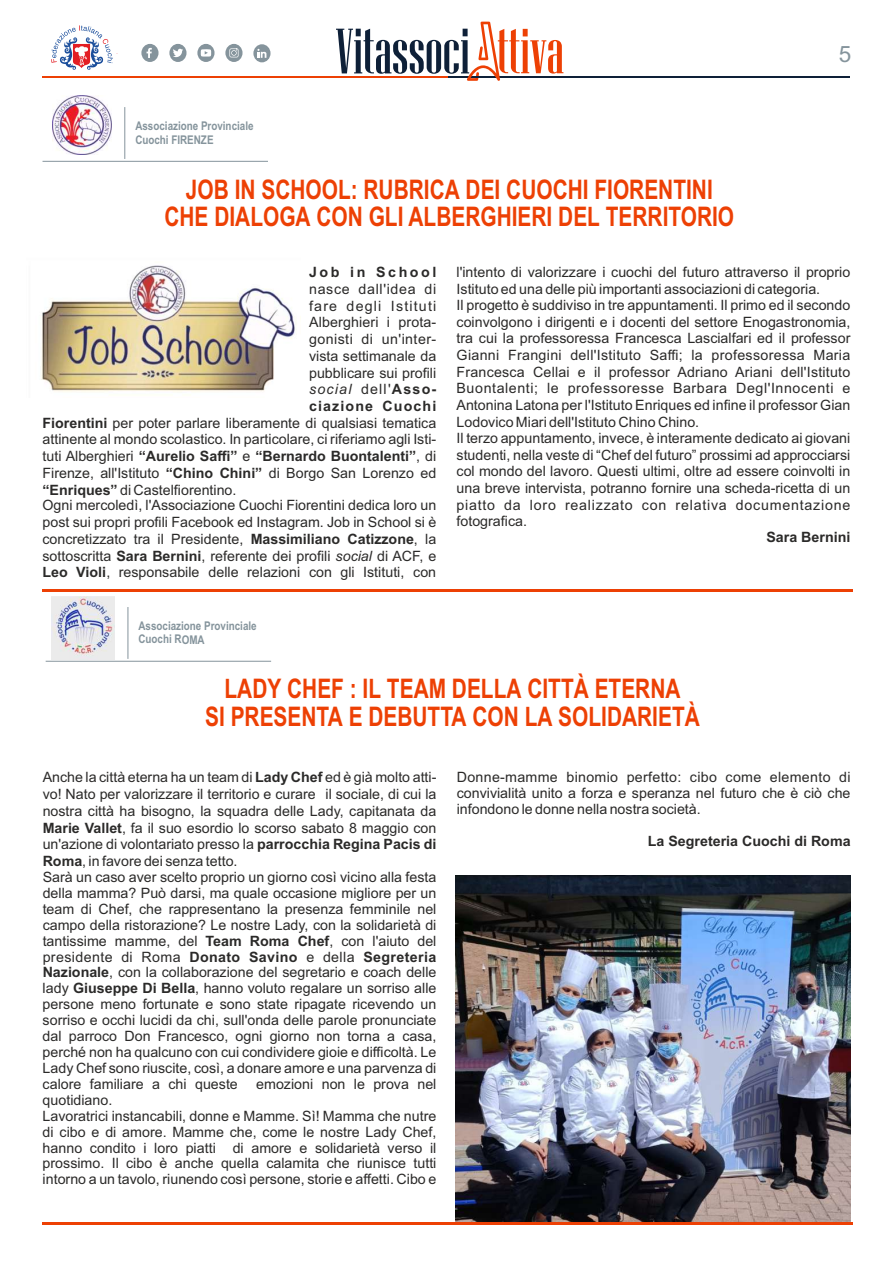
<style>
.page{position:relative;width:893px;height:1263px;background:#fff}
.page>*{position:absolute;margin:0;border:0;box-sizing:border-box;transform-origin:0 0}
.t1{font:63.9px "Niagara Solid";color:#0e2038}
.t2{font:700 27px/27.8px "Arial Narrow";color:#ed4004;text-align:center;scale:.94 1}
.t3{font:22.5px "Arial";color:#85949c}
.t4{font:14.25px/16.2px "Arial";color:#2b2a29}
.t5{font:700 14.25px "Arial";color:#2b2a29}
.t6{font:14.25px "Arial";letter-spacing:.03em;color:#2b2a29}
.t7{font:14.25px "Arial";letter-spacing:.08em;color:#2b2a29}
.t8{font:14.25px "Arial";letter-spacing:.045em;color:#2b2a29}
.t9{font:italic 14.25px "Arial";letter-spacing:.085em;color:#2b2a29}
.t10{font:700 14.25px "Arial";letter-spacing:.075em;color:#2b2a29}
.t11{font:700 14.25px "Arial";letter-spacing:.175em;color:#2b2a29}
.t12{font:700 12px/13.6px "Arial Narrow";color:#85949c}
.s1{font-size:63.45px;color:#ed4004}
.s2{font-style:normal}
.s3{font-weight:700;font-style:normal}
.s4{font-weight:700}
.s5{font-weight:400}
.s6{font-style:italic}
</style>
<div class="page">
<img style="left:53px;top:96px;width:59px;height:58px">
<img style="left:51px;top:596px;width:63px;height:63px">
<img style="left:456px;top:875px;width:394px;height:347px">
<hr style="left:43px;top:1222px;width:810px;height:3px;background:#ed4004">
<hr style="left:448px;top:77px;width:401px;height:1px;background:#0e2038">
<hr style="left:43px;top:77px;width:405px;height:1px;background:#ed4004">
<svg style="left:467px;top:22px;width:33px;height:59px"></svg>
<svg style="left:51px;top:25px;width:62px;height:45px"></svg>
<div style="left:141px;top:44px;width:18px;height:18px;background:#85949c;border-radius:50%"></div>
<svg style="left:147px;top:48px;width:5px;height:10px"></svg>
<svg style="left:169px;top:44px;width:18px;height:18px"></svg>
<svg style="left:173px;top:49px;width:10px;height:8px"></svg>
<svg style="left:197px;top:44px;width:18px;height:18px"></svg>
<svg style="left:201px;top:49px;width:10px;height:8px"></svg>
<div style="left:253px;top:44px;width:18px;height:18px;background:#85949c;border-radius:50%"></div>
<svg style="left:257px;top:49px;width:9px;height:9px"></svg>
<svg style="left:225px;top:44px;width:18px;height:18px"></svg>
<svg style="left:229px;top:48px;width:10px;height:9px"></svg>
<hr style="left:124px;top:107px;width:1px;height:52px;background:#85949c">
<hr style="left:43px;top:161px;width:225px;height:1px;background:#85949c">
<img style="left:41px;top:265px;width:260px;height:127px">
<hr style="left:128px;top:607px;width:1px;height:52px;background:#85949c">
<hr style="left:46px;top:661px;width:225px;height:1px;background:#85949c">
<hr style="left:43px;top:590px;width:810px;height:2px;background:#ed4004">
<p class="t12" style="left:135px;top:120px;width:120px">Associazione Provinciale<br>Cuochi FIRENZE</p>
<h1 class="t1" style="left:336px;top:22px;width:230px">Vitassoci <span class="s1">ttiva</span></h1>
<h2 class="t2" style="left:164px;top:178px;width:608px">JOB IN SCHOOL: RUBRICA DEI CUOCHI FIORENTINI<br>CHE DIALOGA CON GLI ALBERGHIERI DEL TERRITORIO</h2>
<h3 class="t3" style="left:839px;top:46px;width:14px">5</h3>
<p class="t11" style="left:309px;top:267px;width:129px">Job in School</p>
<p class="t8" style="left:309px;top:284px;width:129px">nasce dall'idea di</p>
<p class="t7" style="left:309px;top:300px;width:129px">fare degli Istituti</p>
<p class="t4" style="left:309px;top:316px;width:129px">Alberghieri i prota-</p>
<p class="t6" style="left:309px;top:334px;width:129px">gonisti di un'inter-</p>
<p class="t4" style="left:309px;top:349px;width:129px">vista settimanale da</p>
<p class="t4" style="left:309px;top:366px;width:129px">pubblicare sui profili</p>
<p class="t9" style="left:309px;top:384px;width:129px">social <span class="s2">dell'</span><span class="s3">Asso-</span></p>
<p class="t10" style="left:309px;top:401px;width:129px">ciazione Cuochi</p>
<p class="t4" style="left:42px;top:416px;width:395px"><span class="s4">Fiorentini</span> per poter parlare liberamente di qualsiasi tematica</p>
<p class="t4" style="left:42px;top:433px;width:395px">attinente al mondo scolastico. In particolare, ci riferiamo agli Isti-</p>
<p class="t5" style="left:42px;top:451px;width:395px"><span class="s5">tuti Alberghieri</span> “Aurelio Saffi” <span class="s5">e</span> “Bernardo Buontalenti”<span class="s5">, di</span></p>
<p class="t4" style="left:42px;top:466px;width:395px">Firenze, all'Istituto <span class="s4">“Chino Chini”</span> di Borgo San Lorenzo ed</p>
<p class="t4" style="left:42px;top:483px;width:196px"><span class="s4">“Enriques”</span> di Castelfiorentino.</p>
<p class="t4" style="left:42px;top:499px;width:395px">Ogni mercoledì, l'Associazione Cuochi Fiorentini dedica loro un</p>
<p class="t4" style="left:42px;top:515px;width:395px">post sui propri profili Facebook ed Instagram. Job in School si è</p>
<p class="t4" style="left:42px;top:532px;width:395px">concretizzato tra il Presidente, <span class="s4">Massimiliano Catizzone</span>, la</p>
<p class="t4" style="left:42px;top:549px;width:395px">sottoscritta <span class="s4">Sara Bernini</span>, referente dei profili <span class="s6">social</span> di ACF, e</p>
<p class="t4" style="left:42px;top:565px;width:395px"><span class="s4">Leo Violi</span>, responsabile delle relazioni con gli Istituti, con</p>
<p class="t12" style="left:139px;top:620px;width:120px">Associazione Provinciale<br>Cuochi ROMA</p>
<p class="t4" style="left:456px;top:265px;width:395px;line-height:16.6px">l'intento di valorizzare i cuochi del futuro attraverso il proprio Istituto ed una delle più importanti associazioni di categoria.<br>Il progetto è suddiviso in tre appuntamenti. Il primo ed il secondo coinvolgono i dirigenti e i docenti del settore Enogastronomia, tra cui la professoressa Francesca Lascialfari ed il professor Gianni Frangini dell'Istituto Saffi; la professoressa Maria Francesca Cellai e il professor Adriano Ariani dell'Istituto Buontalenti; le professoresse Barbara Degl'Innocenti e Antonina Latona per l'Istituto Enriques ed infine il professor Gian Lodovico Miari dell'Istituto Chino Chino.<br>Il terzo appuntamento, invece, è interamente dedicato ai giovani studenti, nella veste di “Chef del futuro” prossimi ad approcciarsi col mondo del lavoro. Questi ultimi, oltre ad essere coinvolti in una breve intervista, potranno fornire una scheda-ricetta di un piatto da loro realizzato con relativa documentazione fotografica.</p>
<p class="t5" style="left:766px;top:532px;width:85px">Sara Bernini</p>
<h2 class="t2" style="left:205px;top:677px;width:528px">LADY CHEF : IL TEAM DELLA CITTÀ ETERNA<br>SI PRESENTA E DEBUTTA CON LA SOLIDARIETÀ</h2>
<p class="t4" style="left:43px;top:771px;width:395px">Anche la città eterna ha un team di <span class="s4">Lady Chef</span> ed è già molto atti&shy;vo! Nato per valorizzare il territorio e curare il sociale, di cui la nostra città ha bisogno, la squadra delle Lady, capitanata da <span class="s4">Marie Vallet</span>, fa il suo esordio lo scorso sabato 8 maggio con un'azione di volontariato presso la <span class="s4">parrocchia Regina Pacis di Roma</span>, in favore dei senza tetto.<br>Sarà un caso aver scelto proprio un giorno così vicino alla festa della mamma? Può darsi, ma quale occasione migliore per un team di Chef, che rappresentano la presenza femminile nel campo della ristorazione? Le nostre Lady, con la solidarietà di tantissime mamme, del <span class="s4">Team Roma Chef</span>, con l'aiuto del presidente di Roma <span class="s4">Donato Savino</span> e della <span class="s4">Segreteria Nazionale</span>, con la collaborazione del segretario e coach delle lady <span class="s4">Giuseppe Di Bella</span>, hanno voluto regalare un sorriso alle persone meno fortunate e sono state ripagate ricevendo un sorriso e occhi lucidi da chi, sull'onda delle parole pronunciate dal parroco Don Francesco, ogni giorno non torna a casa, perché non ha qualcuno con cui condividere gioie e difficoltà. Le Lady Chef sono riuscite, così, a donare amore e una parvenza di calore familiare a chi queste</p>
<p class="t4" style="left:256px;top:1077px;width:182px">emozioni non le prova nel</p>
<p class="t4" style="left:43px;top:1093px;width:395px">quotidiano.<br>Lavoratrici instancabili, donne e Mamme. Sì! Mamma che nutre di cibo e di amore. Mamme che, come le nostre Lady Chef, hanno condito i loro piatti di amore e solidarietà verso il prossimo. Il cibo è anche quella calamita che riunisce tutti intorno a un tavolo, riunendo così persone, storie e affetti. Cibo e</p>
<p class="t4" style="left:457px;top:771px;width:395px;text-align:justify">Donne-mamme binomio perfetto: cibo come elemento di convivialità unito a forza e speranza nel futuro che è ciò che infondono le donne nella nostra società.</p>
<p class="t5" style="left:648px;top:836px;width:204px">La Segreteria Cuochi di Roma</p>
</div>
